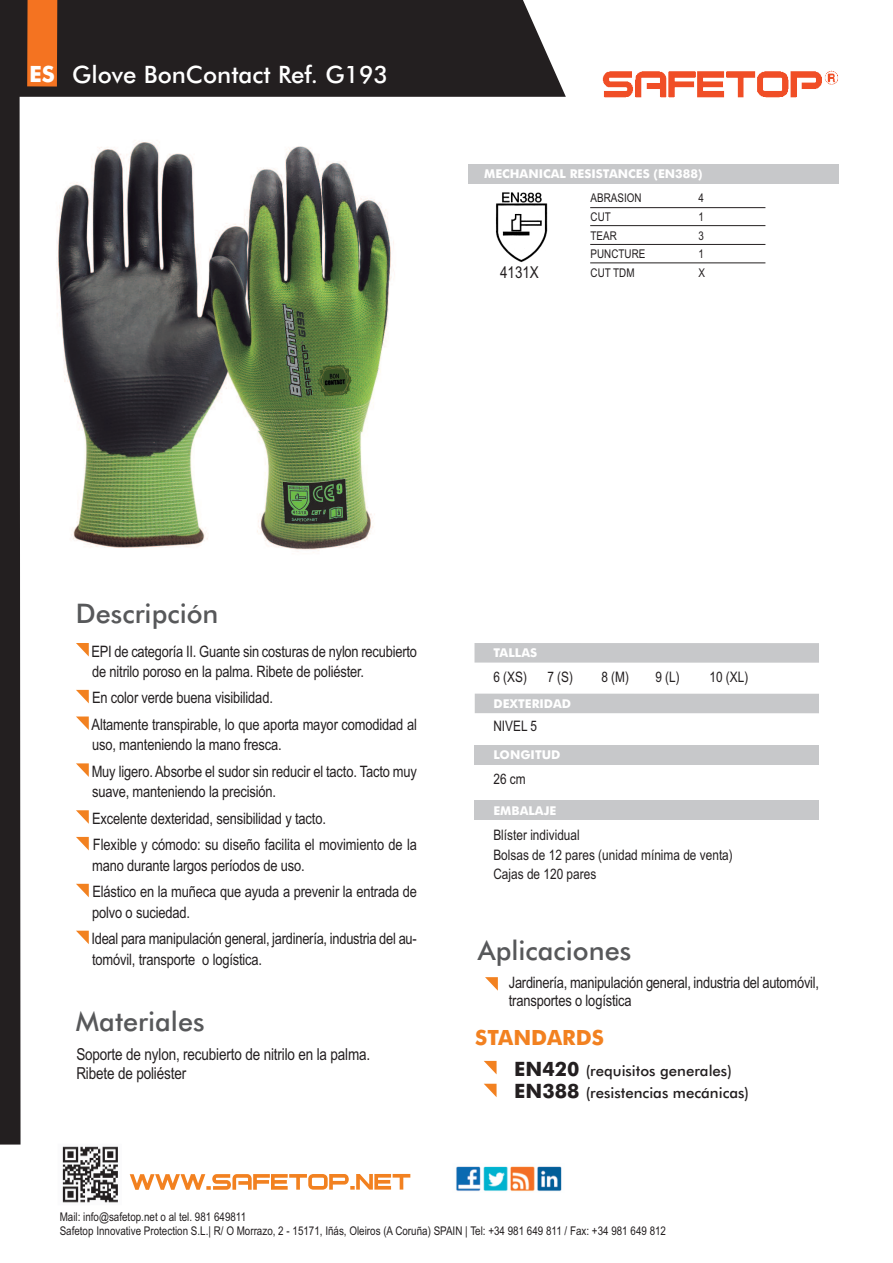
<style>
.page{position:relative;width:893px;height:1263px;background:#fff}
.page>*{position:absolute;margin:0;border:0;box-sizing:border-box;transform-origin:0 0}
.t1{font:500 27px "Futura BT";color:#57585a}
.t2{font:500 24px "Futura BT";color:#fff}
.t3{font:700 22.5px "Futura BT";color:#fff}
.t4{font:700 21px "Futura BT";color:#f28120}
.t5{font:16.5px/19.2px "Arial Narrow";letter-spacing:-.01em;color:#231f20}
.t6{font:16.35px "Arial Narrow";color:#231f20}
.t7{font:15.75px/26.7px "Arial Narrow";letter-spacing:-.01em;color:#231f20}
.t8{font:500 15px/21.9px "Futura BT";color:#231f20}
.t9{font:14.4px/19.5px "Arial Narrow";color:#231f20}
.t10{font:700 12.15px "Futura BT";color:#fff}
.t11{font:12px/14.2px "Arial Narrow";color:#231f20}
.s1{font-weight:700;font-size:19.8px}
</style>
<div class="page">
<img style="left:56px;top:141px;width:338px;height:411px">
<div style="left:21px;top:0;width:545px;height:97px;background:#231f20"></div>
<svg style="left:76px;top:643px;width:13px;height:13px"></svg>
<svg style="left:76px;top:690px;width:13px;height:13px"></svg>
<svg style="left:76px;top:837px;width:13px;height:13px"></svg>
<svg style="left:76px;top:716px;width:13px;height:14px"></svg>
<svg style="left:76px;top:884px;width:13px;height:13px"></svg>
<svg style="left:76px;top:763px;width:13px;height:14px"></svg>
<svg style="left:76px;top:810px;width:13px;height:14px"></svg>
<svg style="left:76px;top:931px;width:13px;height:13px"></svg>
<svg style="left:130px;top:1174px;width:280px;height:16px"></svg>
<img style="left:62px;top:1146px;width:56px;height:57px">
<img style="left:602px;top:70px;width:236px;height:28px">
<img style="left:456px;top:1166px;width:106px;height:25px">
<svg style="left:484px;top:1061px;width:13px;height:13px"></svg>
<svg style="left:484px;top:1084px;width:13px;height:13px"></svg>
<div style="left:468px;top:164px;width:371px;height:20px;background:#c7c8ca"></div>
<div style="left:474px;top:643px;width:345px;height:20px;background:#c7c8ca"></div>
<div style="left:474px;top:745px;width:345px;height:20px;background:#c7c8ca"></div>
<div style="left:474px;top:801px;width:345px;height:19px;background:#c7c8ca"></div>
<svg style="left:485px;top:977px;width:13px;height:14px"></svg>
<div style="left:0;top:0;width:21px;height:1144px;background:#231f20"></div>
<img style="left:496px;top:192px;width:52px;height:70px">
<hr style="left:590px;top:207px;width:175px;height:1px;background:#231f20">
<hr style="left:590px;top:225px;width:175px;height:1px;background:#231f20">
<hr style="left:590px;top:244px;width:175px;height:1px;background:#231f20">
<hr style="left:590px;top:262px;width:175px;height:1px;background:#231f20">
<div style="left:475px;top:694px;width:344px;height:19px;background:#c7c8ca"></div>
<div style="left:27px;top:0;width:30px;height:87px;background:#f47321"></div>
<h3 class="t3" style="left:29px;top:61px;width:27px">ES</h3>
<h2 class="t2" style="left:72px;top:61px;width:317px">Glove BonContact Ref. G193</h2>
<p class="t10" style="left:484px;top:167px;width:220px">MECHANICAL RESISTANCES (EN388)</p>
<p class="t6" style="left:500px;top:263px;width:40px">4131X</p>
<p class="t11" style="left:591px;top:191px;width:52px">ABRASION</p>
<p class="t11" style="left:699px;top:191px;width:7px">4</p>
<p class="t11" style="left:591px;top:210px;width:22px">CUT</p>
<p class="t11" style="left:699px;top:210px;width:7px">1</p>
<p class="t11" style="left:591px;top:228px;width:28px">TEAR</p>
<p class="t11" style="left:699px;top:228px;width:7px">3</p>
<p class="t11" style="left:591px;top:247px;width:56px">PUNCTURE</p>
<p class="t11" style="left:699px;top:247px;width:7px">1</p>
<p class="t11" style="left:591px;top:266px;width:46px">CUT TDM</p>
<p class="t11" style="left:699px;top:266px;width:8px">X</p>
<h1 class="t1" style="left:76px;top:598px;width:144px">Descripción</h1>
<p class="t7" style="left:91px;top:641px;width:327px;line-height:20.2px">EPI de categoría II. Guante sin costuras de nylon recubierto de nitrilo poroso en la palma. Ribete de poliéster.</p>
<p class="t7" style="left:92px;top:685px;width:327px">En color verde buena visibilidad.<br>Altamente transpirable, lo que aporta mayor comodidad al</p>
<p class="t7" style="left:92px;top:731px;width:327px">uso, manteniendo la mano fresca.<br>Muy ligero. Absorbe el sudor sin reducir el tacto. Tacto muy</p>
<p class="t7" style="left:92px;top:778px;width:326px">suave, manteniendo la precisión.<br>Excelente dexteridad, sensibilidad y tacto.<br>Flexible y cómodo: su diseño facilita el movimiento de la</p>
<p class="t7" style="left:92px;top:852px;width:326px">mano durante largos períodos de uso.<br>Elástico en la muñeca que ayuda a prevenir la entrada de</p>
<p class="t7" style="left:91px;top:899px;width:327px">polvo o suciedad.<br>Ideal para manipulación general, jardinería, industria del au-</p>
<p class="t7" style="left:92px;top:946px;width:172px">tomóvil, transporte o logística.</p>
<h1 class="t1" style="left:76px;top:1006px;width:130px">Materiales</h1>
<p class="t5" style="left:76px;top:1045px;width:295px">Soporte de nylon, recubierto de nitrilo en la palma.<br>Ribete de poliéster</p>
<p class="t10" style="left:493px;top:646px;width:45px">TALLAS</p>
<p class="t9" style="left:493px;top:667px;width:35px">6 (XS)</p>
<p class="t9" style="left:547px;top:667px;width:27px">7 (S)</p>
<p class="t9" style="left:601px;top:667px;width:29px">8 (M)</p>
<p class="t9" style="left:655px;top:667px;width:26px">9 (L)</p>
<p class="t9" style="left:709px;top:667px;width:40px">10 (XL)</p>
<p class="t10" style="left:493px;top:696px;width:79px">DEXTERIDAD</p>
<p class="t9" style="left:493px;top:716px;width:45px">NIVEL 5</p>
<p class="t10" style="left:493px;top:748px;width:69px">LONGITUD</p>
<p class="t9" style="left:493px;top:769px;width:34px">26 cm</p>
<p class="t10" style="left:493px;top:803px;width:65px">EMBALAJE</p>
<p class="t9" style="left:493px;top:825px;width:241px">Blíster individual<br>Bolsas de 12 pares (unidad mínima de venta)<br>Cajas de 120 pares</p>
<h1 class="t1" style="left:478px;top:934px;width:155px">Aplicaciones</h1>
<p class="t7" style="left:509px;top:974px;width:312px;line-height:18px">Jardinería, manipulación general, industria del automóvil, transportes o logística</p>
<h3 class="t4" style="left:475px;top:1025px;width:130px">STANDARDS</h3>
<p class="t8" style="left:514px;top:1059px;width:236px"><span class="s1">EN420</span> (requisitos generales)<br><span class="s1">EN388</span> (resistencias mecánicas)</p>
<p class="t11" style="left:60px;top:1209px;width:608px">Mail: info@safetop.net o al tel. 981 649811<br>Safetop Innovative Protection S.L.| R/ O Morrazo, 2 - 15171, Iñás, Oleiros (A Coruña) SPAIN | Tel: +34 981 649 811 / Fax: +34 981 649 812</p>
</div>
